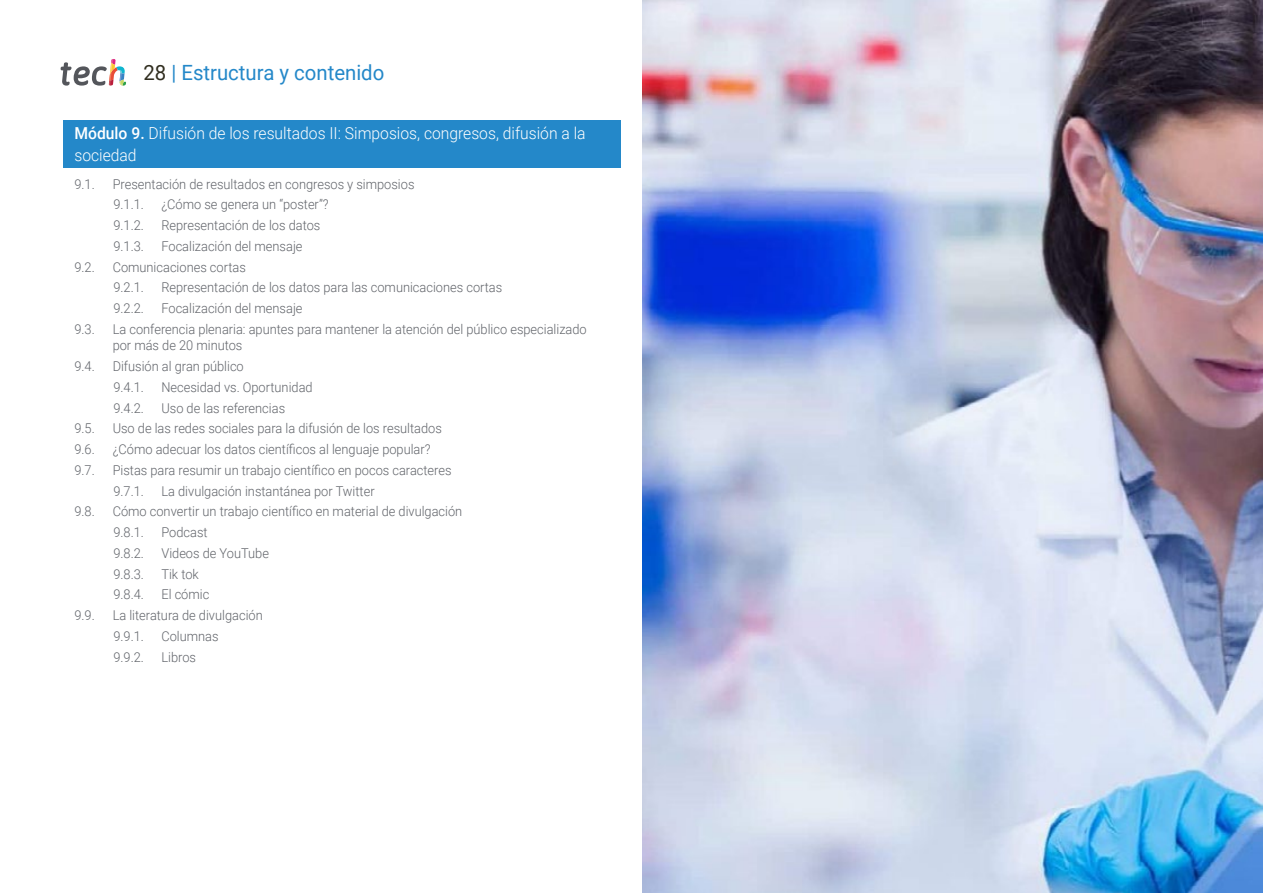
<style>
.page{position:relative;width:1263px;height:893px;background:#fff}
.page>*{position:absolute;margin:0;border:0;box-sizing:border-box;transform-origin:0 0}
.t1{font:21px "Roboto";color:#2488c9}
.t2{font:300 16.5px/22.5px "Roboto";color:#fff;scale:.95 1}
.t3{font:300 13.5px/20.7px "Roboto";color:#61646a;scale:.95 1}
.s1{color:#312e20}
.s2{font-weight:500}
</style>
<div class="page">
<svg style="left:61px;top:59px;width:65px;height:27px"></svg>
<img style="left:642px;top:0;width:621px;height:893px">
<div style="left:63px;top:120px;width:558px;height:48px;background:#2488c9"></div>
<h1 class="t1" style="left:144px;top:57px;width:242px"><span class="s1">28</span> | Estructura y contenido</h1>
<p class="t2" style="left:74px;top:121px;width:540px"><span class="s2">Módulo 9.</span> Difusión de los resultados II: Simposios, congresos, difusión a la sociedad</p>
<p class="t3" style="left:74px;top:173px;width:23px">9.1.</p>
<p class="t3" style="left:113px;top:173px;width:319px">Presentación de resultados en congresos y simposios<br>9.1.1.</p>
<p class="t3" style="left:161px;top:194px;width:178px">¿Cómo se genera un “poster”?</p>
<p class="t3" style="left:113px;top:214px;width:34px">9.1.2.</p>
<p class="t3" style="left:161px;top:214px;width:169px">Representación de los datos</p>
<p class="t3" style="left:113px;top:235px;width:34px">9.1.3.</p>
<p class="t3" style="left:161px;top:235px;width:150px">Focalización del mensaje</p>
<p class="t3" style="left:74px;top:256px;width:23px">9.2.</p>
<p class="t3" style="left:113px;top:256px;width:142px">Comunicaciones cortas<br>9.2.1.</p>
<p class="t3" style="left:161px;top:277px;width:360px">Representación de los datos para las comunicaciones cortas</p>
<p class="t3" style="left:113px;top:297px;width:34px">9.2.2.</p>
<p class="t3" style="left:161px;top:297px;width:150px">Focalización del mensaje</p>
<p class="t3" style="left:74px;top:318px;width:23px">9.3.</p>
<p class="t3" style="left:113px;top:320px;width:500px;line-height:16.5px">La conferencia plenaria: apuntes para mantener la atención del público especializado por más de 20 minutos</p>
<p class="t3" style="left:74px;top:355px;width:23px">9.4.</p>
<p class="t3" style="left:113px;top:355px;width:140px">Difusión al gran público<br>9.4.1.</p>
<p class="t3" style="left:161px;top:376px;width:161px">Necesidad vs. Oportunidad</p>
<p class="t3" style="left:113px;top:397px;width:34px">9.4.2.</p>
<p class="t3" style="left:161px;top:397px;width:132px">Uso de las referencias</p>
<p class="t3" style="left:74px;top:418px;width:23px">9.5.</p>
<p class="t3" style="left:113px;top:418px;width:348px">Uso de las redes sociales para la difusión de los resultados</p>
<p class="t3" style="left:74px;top:438px;width:23px">9.6.</p>
<p class="t3" style="left:113px;top:438px;width:336px">¿Cómo adecuar los datos científicos al lenguaje popular?</p>
<p class="t3" style="left:74px;top:459px;width:23px">9.7.</p>
<p class="t3" style="left:113px;top:459px;width:358px">Pistas para resumir un trabajo científico en pocos caracteres<br>9.7.1.</p>
<p class="t3" style="left:161px;top:480px;width:226px">La divulgación instantánea por Twitter</p>
<p class="t3" style="left:74px;top:501px;width:23px">9.8.</p>
<p class="t3" style="left:113px;top:501px;width:370px">Cómo convertir un trabajo científico en material de divulgación<br>9.8.1.</p>
<p class="t3" style="left:161px;top:521px;width:50px">Podcast</p>
<p class="t3" style="left:113px;top:542px;width:34px">9.8.2.</p>
<p class="t3" style="left:161px;top:542px;width:115px">Videos de YouTube</p>
<p class="t3" style="left:113px;top:563px;width:34px">9.8.3.</p>
<p class="t3" style="left:161px;top:563px;width:41px">Tik tok</p>
<p class="t3" style="left:113px;top:584px;width:34px">9.8.4.</p>
<p class="t3" style="left:161px;top:584px;width:52px">El cómic</p>
<p class="t3" style="left:74px;top:604px;width:23px">9.9.</p>
<p class="t3" style="left:113px;top:604px;width:159px">La literatura de divulgación<br>9.9.1.</p>
<p class="t3" style="left:161px;top:625px;width:62px">Columnas</p>
<p class="t3" style="left:113px;top:646px;width:34px">9.9.2.</p>
<p class="t3" style="left:161px;top:646px;width:38px">Libros</p>
</div>
